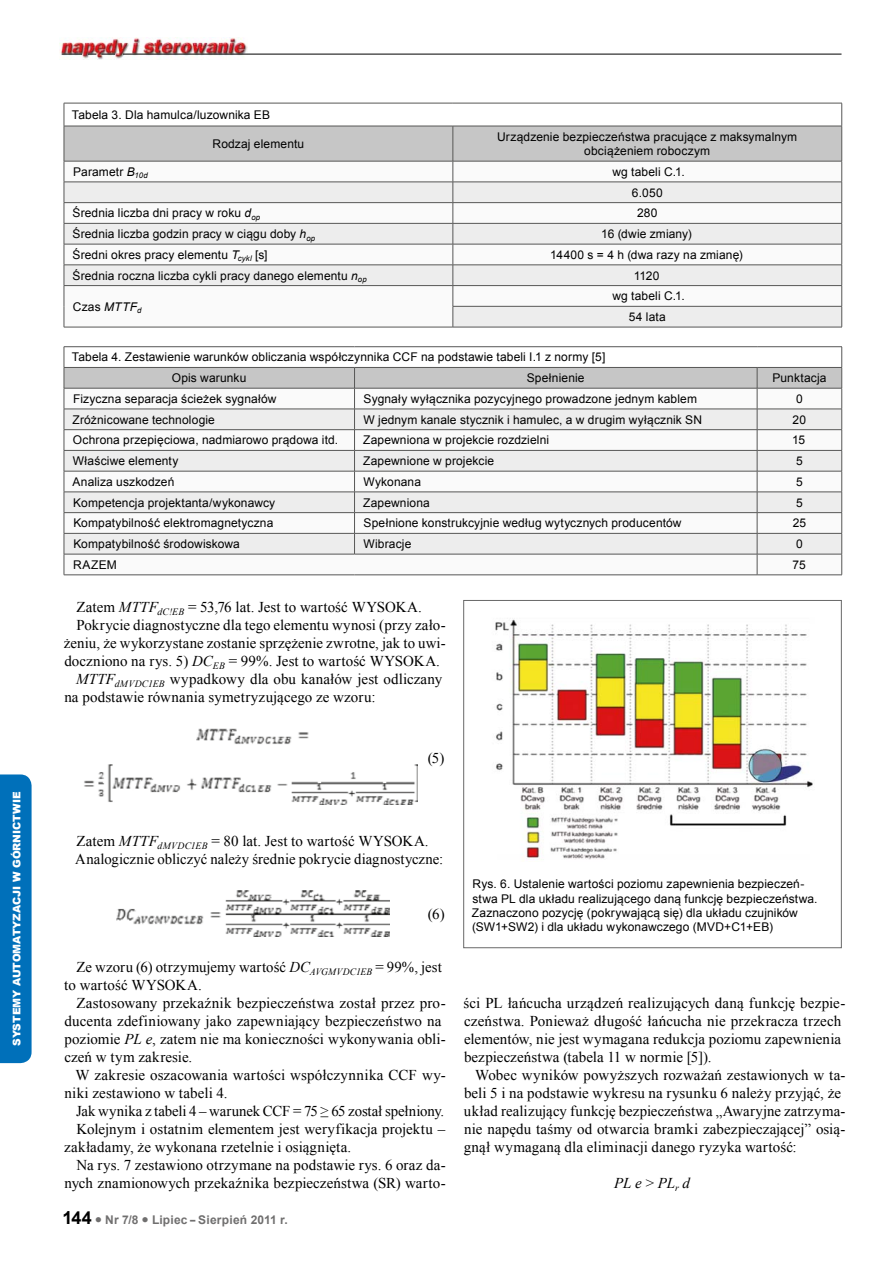
<style>
.page{position:relative;width:893px;height:1263px;background:#fff}
.page>*{position:absolute;margin:0;border:0;box-sizing:border-box;transform-origin:0 0}
.t1{font:15px/18px "Times New Roman";letter-spacing:.01em;color:#000}
.t2{font:15px "Times New Roman";letter-spacing:-.01em;color:#000}
.t3{font:italic 15px "Times New Roman";color:#000}
.t4{font:12px/14.4px "Arial";letter-spacing:.01em;color:#000;text-align:center}
.t5{font:700 12px "Arial";letter-spacing:.02em;color:#706f6f}
.t6{font:900 10.5px "Arial";color:#fff}
.s1{font-style:italic}
.s2{font-size:18px;color:#000}
.s3{font-style:normal}
</style>
<div class="page">
<img style="left:60px;top:38px;width:187px;height:22px">
<svg style="left:62px;top:54px;width:20px;height:1px"></svg>
<svg style="left:88px;top:54px;width:27px;height:1px"></svg>
<hr style="left:123px;top:54px;width:718px;height:1px;background:#000">
<div style="left:0;top:774px;width:32px;height:289px;background:#0070ba"></div>
<img style="left:495px;top:619px;width:318px;height:241px">
<div style="left:463px;top:600px;width:378px;height:348px;border:1px solid #686868"></div>
<img style="left:197px;top:728px;width:112px;height:16px">
<img style="left:84px;top:764px;width:333px;height:41px">
<img style="left:117px;top:890px;width:272px;height:46px">
<svg style="left:64px;top:103px;width:778px;height:224px"></svg>
<hr style="left:64px;top:327px;width:389px;height:1px;background:#575756">
<hr style="left:453px;top:327px;width:389px;height:1px;background:#575756">
<hr style="left:64px;top:346px;width:291px;height:1px;background:#575756">
<hr style="left:355px;top:346px;width:402px;height:1px;background:#575756">
<hr style="left:757px;top:346px;width:85px;height:1px;background:#575756">
<svg style="left:64px;top:347px;width:778px;height:228px"></svg>
<hr style="left:64px;top:575px;width:291px;height:1px;background:#575756">
<hr style="left:355px;top:575px;width:402px;height:1px;background:#575756">
<hr style="left:757px;top:575px;width:85px;height:1px;background:#575756">
<p class="t6" style="left:9px;top:1046px;width:255px;rotate:-90deg">SYSTEMY AUTOMATYZACJI W GÓRNICTWIE</p>
<p class="t4" style="left:72px;top:108px;width:200px">Tabela 3. Dla hamulca/luzownika EB</p>
<p class="t4" style="left:213px;top:137px;width:93px">Rodzaj elementu</p>
<p class="t4" style="left:497px;top:129px;width:302px">Urządzenie bezpieczeństwa pracujące z maksymalnym obciążeniem roboczym</p>
<p class="t4" style="left:73px;top:165px;width:76px">Parametr <span class="s1">B</span><sub>10d</sub></p>
<p class="t4" style="left:612px;top:161px;width:74px;line-height:20.7px">wg tabeli C.1.<br>6.050</p>
<p class="t4" style="left:73px;top:206px;width:189px">Średnia liczba dni pracy w roku <span class="s1">d</span><sub>op</sub></p>
<p class="t4" style="left:637px;top:206px;width:22px">280</p>
<p class="t4" style="left:73px;top:227px;width:244px">Średnia liczba godzin pracy w ciągu doby <span class="s1">h</span><sub>op</sub></p>
<p class="t4" style="left:601px;top:227px;width:92px">16 (dwie zmiany)</p>
<p class="t4" style="left:73px;top:248px;width:196px">Średni okres pracy elementu <span class="s1">T</span><sub>cykl</sub> [s]</p>
<p class="t4" style="left:550px;top:248px;width:194px">14400 s = 4 h (dwa razy na zmianę)</p>
<p class="t4" style="left:73px;top:268px;width:296px">Średnia roczna liczba cykli pracy danego elementu <span class="s1">n</span><sub>op</sub></p>
<p class="t4" style="left:634px;top:268px;width:27px">1120</p>
<p class="t4" style="left:73px;top:299px;width:70px">Czas <span class="s1">MTTF</span><sub>d</sub></p>
<p class="t4" style="left:612px;top:286px;width:74px;line-height:20.7px">wg tabeli C.1.<br>54 lata</p>
<p class="t4" style="left:172px;top:347px;width:435px;line-height:20.7px;text-align:left;text-indent:-100px">Tabela 4. Zestawienie warunków obliczania współczynnika CCF na podstawie tabeli I.1 z normy [5]<br>Opis warunku</p>
<p class="t4" style="left:527px;top:371px;width:59px">Spełnienie</p>
<p class="t4" style="left:772px;top:371px;width:55px">Punktacja</p>
<p class="t4" style="left:73px;top:392px;width:205px">Fizyczna separacja ścieżek sygnałów</p>
<p class="t4" style="left:363px;top:392px;width:335px">Sygnały wyłącznika pozycyjnego prowadzone jednym kablem</p>
<p class="t4" style="left:796px;top:392px;width:8px">0</p>
<p class="t4" style="left:73px;top:412px;width:144px">Zróżnicowane technologie</p>
<p class="t4" style="left:364px;top:412px;width:340px">W jednym kanale stycznik i hamulec, a w drugim wyłącznik SN</p>
<p class="t4" style="left:793px;top:412px;width:15px">20</p>
<p class="t4" style="left:73px;top:433px;width:267px">Ochrona przepięciowa, nadmiarowo prądowa itd.</p>
<p class="t4" style="left:363px;top:433px;width:188px">Zapewniona w projekcie rozdzielni</p>
<p class="t4" style="left:792px;top:433px;width:15px">15</p>
<p class="t4" style="left:73px;top:454px;width:107px">Właściwe elementy</p>
<p class="t4" style="left:363px;top:454px;width:133px">Zapewnione w projekcie</p>
<p class="t4" style="left:796px;top:454px;width:8px">5</p>
<p class="t4" style="left:73px;top:475px;width:103px">Analiza uszkodzeń</p>
<p class="t4" style="left:364px;top:475px;width:59px">Wykonana</p>
<p class="t4" style="left:796px;top:475px;width:8px">5</p>
<p class="t4" style="left:73px;top:495px;width:203px">Kompetencja projektanta/wykonawcy</p>
<p class="t4" style="left:363px;top:495px;width:68px">Zapewniona</p>
<p class="t4" style="left:796px;top:495px;width:8px">5</p>
<p class="t4" style="left:73px;top:516px;width:202px">Kompatybilność elektromagnetyczna</p>
<p class="t4" style="left:364px;top:516px;width:319px">Spełnione konstrukcyjnie według wytycznych producentów</p>
<p class="t4" style="left:793px;top:516px;width:15px">25</p>
<p class="t4" style="left:73px;top:537px;width:168px">Kompatybilność środowiskowa</p>
<p class="t4" style="left:364px;top:537px;width:49px">Wibracje</p>
<p class="t4" style="left:796px;top:537px;width:8px">0</p>
<p class="t4" style="left:73px;top:557px;width:45px">RAZEM</p>
<p class="t4" style="left:792px;top:557px;width:15px">75</p>
<p class="t1" style="left:76px;top:598px;width:347px">Zatem <span class="s1">MTTF</span><sub>dC!EB</sub> = 53,76 lat. Jest to wartość WYSOKA.</p>
<p class="t1" style="left:77px;top:616px;width:371px">Pokrycie diagnostyczne dla tego elementu wynosi (przy zało-</p>
<p class="t1" style="left:64px;top:634px;width:383px">żeniu, że wykorzystane zostanie sprzężenie zwrotne, jak to uwi-</p>
<p class="t1" style="left:64px;top:652px;width:377px">doczniono na rys. 5) <span class="s1">DC</span><sub>EB</sub> = 99%. Jest to wartość WYSOKA.</p>
<p class="t1" style="left:76px;top:670px;width:368px"><span class="s1">MTTF</span><sub>dMVDC1EB</sub> wypadkowy dla obu kanałów jest odliczany</p>
<p class="t1" style="left:64px;top:688px;width:313px">na podstawie równania symetryzującego ze wzoru:</p>
<p class="t1" style="left:428px;top:748px;width:18px">(5)</p>
<p class="t1" style="left:75px;top:832px;width:369px">Zatem <span class="s1">MTTF</span><sub>dMVDC1EB</sub> = 80 lat. Jest to wartość WYSOKA.<br>Analogicznie obliczyć należy średnie pokrycie diagnostyczne:</p>
<p class="t1" style="left:428px;top:905px;width:18px">(6)</p>
<p class="t1" style="left:64px;top:958px;width:379px;text-indent:12px">Ze wzoru (6) otrzymujemy wartość <span class="s1">DC</span><sub>AVGMVDC1EB</sub> = 99%, jest to wartość WYSOKA.</p>
<p class="t1" style="left:64px;top:994px;width:383px;text-indent:12px">Zastosowany przekaźnik bezpieczeństwa został przez pro&shy;ducenta zdefiniowany jako zapewniający bezpieczeństwo na poziomie <span class="s1">PL e</span>, zatem nie ma konieczności wykonywania obli&shy;czeń w tym zakresie.</p>
<p class="t1" style="left:64px;top:1066px;width:383px;text-indent:11px">W zakresie oszacowania wartości współczynnika CCF wy&shy;niki zestawiono w tabeli 4.</p>
<p class="t2" style="left:76px;top:1101px;width:370px">Jak wynika z tabeli 4 – warunek CCF = 75 ≥ 65 został spełniony.</p>
<p class="t1" style="left:77px;top:1120px;width:370px">Kolejnym i ostatnim elementem jest weryfikacja projektu –</p>
<p class="t1" style="left:64px;top:1138px;width:288px">zakładamy, że wykonana rzetelnie i osiągnięta.</p>
<p class="t1" style="left:77px;top:1156px;width:371px">Na rys. 7 zestawiono otrzymane na podstawie rys. 6 oraz da-</p>
<p class="t1" style="left:64px;top:1174px;width:383px">nych znamionowych przekaźnika bezpieczeństwa (SR) warto-</p>
<p class="t5" style="left:62px;top:1212px;width:227px"><span class="s2">144</span> ● Nr 7/8 ● Lipiec – Sierpień 2011 r.</p>
<p class="t4" style="left:472px;top:877px;width:347px;text-align:left">Rys. 6. Ustalenie wartości poziomu zapewnienia bezpieczeń&shy;stwa PL dla układu realizującego daną funkcję bezpieczeństwa.<br>Zaznaczono pozycję (pokrywającą się) dla układu czujników (SW1+SW2) i dla układu wykonawczego (MVD+C1+EB)</p>
<p class="t1" style="left:464px;top:994px;width:383px">ści PL łańcucha urządzeń realizujących daną funkcję bezpie&shy;czeństwa. Ponieważ długość łańcucha nie przekracza trzech elementów, nie jest wymagana redukcja poziomu zapewnienia bezpieczeństwa (tabela 11 w normie [5]).</p>
<p class="t1" style="left:464px;top:1066px;width:383px;text-indent:11px">Wobec wyników powyższych rozważań zestawionych w ta&shy;beli 5 i na podstawie wykresu na rysunku 6 należy przyjąć, że układ realizujący funkcję bezpieczeństwa „Awaryjne zatrzyma&shy;nie napędu taśmy od otwarcia bramki zabezpieczającej” osią&shy;gnął wymaganą dla eliminacji danego ryzyka wartość:</p>
<p class="t3" style="left:614px;top:1173px;width:77px">PL e <span class="s3">&gt;</span> PL<sub>r</sub> d</p>
</div>
